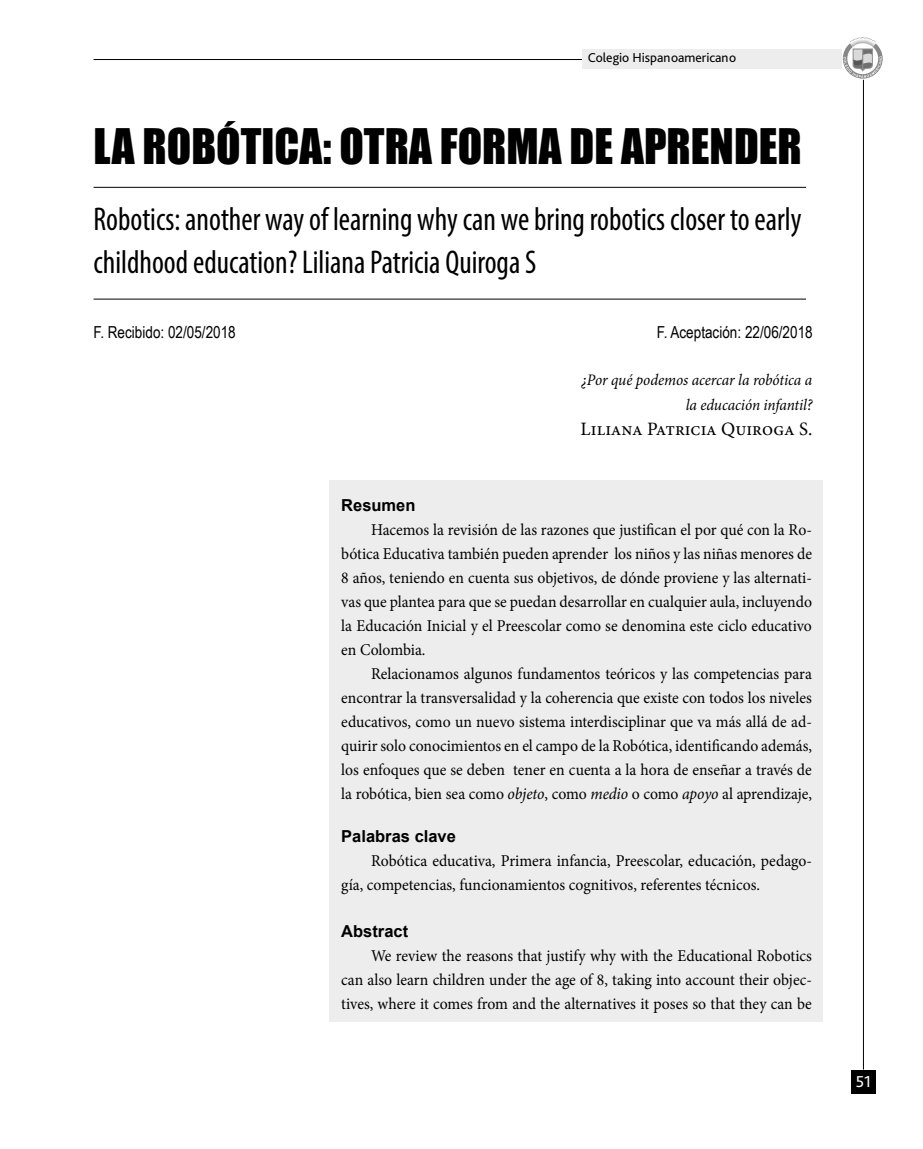
<style>
.page{position:relative;width:923px;height:1149px;background:#fff}
.page>*{position:absolute;margin:0;border:0;box-sizing:border-box;transform-origin:0 0}
.t1{font:45px "Impact";color:#000}
.t2{font:condensed 33px/42.9px "Myriad Pro";color:#000;scale:.94 1}
.t3{font:18.9px "Minion Pro";color:#000}
.t4{font:16.5px/24px "Minion Pro";color:#000;text-align:justify;scale:.95 1}
.t5{font:16.5px "Arial Narrow";color:#000}
.t6{font:700 16.5px "Arial";color:#000}
.t7{font:16.5px "Bliss Pro";color:#fff}
.t8{font:italic 16.05px/24.8px "Minion Pro";letter-spacing:-.005em;color:#000;text-align:right;scale:.95 1}
.t9{font:13.5px "Bliss Pro";color:#000}
.s1{font-style:italic}
</style>
<div class="page">
<hr style="left:94px;top:59px;width:489px;height:1px;background:#000">
<div style="left:583px;top:49px;width:258px;height:20px;background:#ededed"></div>
<hr style="left:863px;top:80px;width:1px;height:989px;background:#000">
<div style="left:851px;top:1069px;width:24px;height:24px;background:#000"></div>
<svg style="left:843px;top:37px;width:39px;height:42px"></svg>
<div style="left:329px;top:479px;width:493px;height:542px;background:#ededed"></div>
<hr style="left:94px;top:187px;width:712px;height:1px;background:#000">
<hr style="left:94px;top:298px;width:712px;height:1px;background:#000">
<p class="t9" style="left:588px;top:49px;width:150px">Colegio Hispanoamericano</p>
<h1 class="t1" style="left:94px;top:118px;width:710px">LA ROBÓTICA: OTRA FORMA DE APRENDER</h1>
<h2 class="t2" style="left:94px;top:197px;width:754px">Robotics: another way of learning why can we bring robotics closer to early childhood education? Liliana Patricia Quiroga S</h2>
<p class="t5" style="left:94px;top:322px;width:144px">F. Recibido: 02/05/2018</p>
<p class="t5" style="left:657px;top:322px;width:157px">F. Aceptación: 22/06/2018</p>
<p class="t8" style="left:581px;top:367px;width:245px">¿Por qué podemos acercar la robótica a la educación infantil?</p>
<p class="t3" style="left:580px;top:416px;width:233px">Liliana Patricia Quiroga S.</p>
<p class="t6" style="left:341px;top:493px;width:76px">Resumen</p>
<p class="t4" style="left:341px;top:517px;width:497px;text-indent:30px">Hacemos la revisión de las razones que justifican el por qué con la Ro&shy;bótica Educativa también pueden aprender los niños y las niñas menores de 8 años, teniendo en cuenta sus objetivos, de dónde proviene y las alternati&shy;vas que plantea para que se puedan desarrollar en cualquier aula, incluyendo la Educación Inicial y el Preescolar como se denomina este ciclo educativo en Colombia.</p>
<p class="t4" style="left:341px;top:661px;width:497px;text-indent:30px">Relacionamos algunos fundamentos teóricos y las competencias para encontrar la transversalidad y la coherencia que existe con todos los niveles educativos, como un nuevo sistema interdisciplinar que va más allá de ad&shy;quirir solo conocimientos en el campo de la Robótica, identificando además, los enfoques que se deben tener en cuenta a la hora de enseñar a través de la robótica, bien sea como <span class="s1">objeto</span>, como <span class="s1">medio</span> o como <span class="s1">apoyo</span> al aprendizaje,</p>
<p class="t6" style="left:341px;top:824px;width:116px">Palabras clave</p>
<p class="t4" style="left:341px;top:848px;width:497px;text-indent:30px">Robótica educativa, Primera infancia, Preescolar, educación, pedago&shy;gía, competencias, funcionamientos cognitivos, referentes técnicos.</p>
<p class="t6" style="left:341px;top:919px;width:68px">Abstract</p>
<p class="t4" style="left:341px;top:943px;width:497px;text-indent:30px">We review the reasons that justify why with the Educational Robotics can also learn children under the age of 8, taking into account their objec&shy;tives, where it comes from and the alternatives it poses so that they can be</p>
<p class="t7" style="left:855px;top:1070px;width:17px">51</p>
</div>
